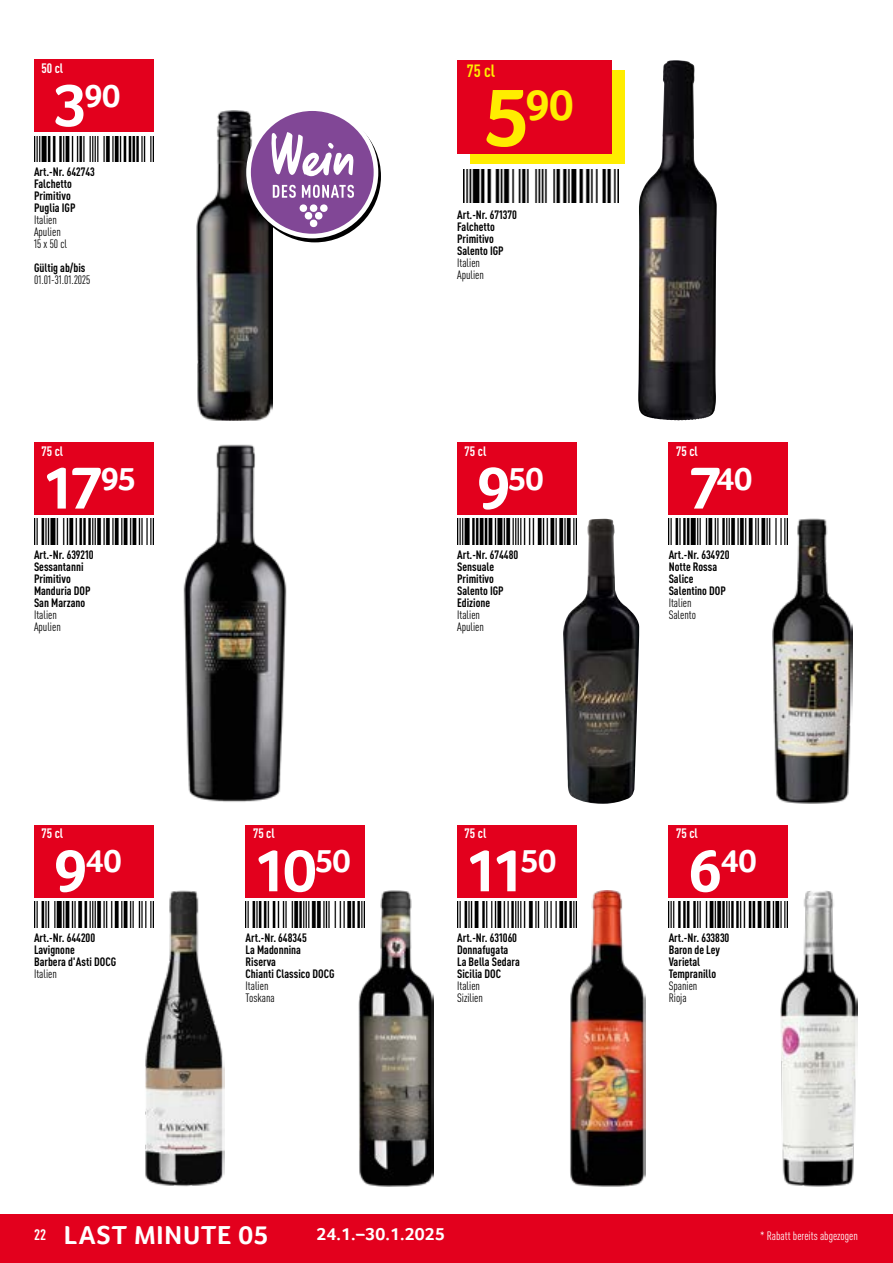
<style>
.page{position:relative;width:893px;height:1263px;background:#fff}
.page>*{position:absolute;margin:0;border:0;box-sizing:border-box;transform-origin:0 0}
.Preis_weiss{font:700 61.5px "Transgourmet";color:#fff}
.Preis_HOT{font:700 44.55px "Transgourmet";color:#ffed00}
.Preis_weiss-2{font:700 33.3px "Transgourmet";letter-spacing:-.01em;color:#fff}
.t1{font:700 26.7px "Transgourmet";letter-spacing:.035em;color:#fff}
.t2{font:700 18px "Transgourmet";letter-spacing:.01em;color:#fff}
.Unit_HOT{font:700 condensed 17.55px "DINOT";color:#ffed00}
.Unit_weiss{font:700 condensed 13.5px "DINOT";color:#fff}
.t3{font:700 condensed 12px/12px "DINOT";color:#000}
.t4{font:condensed 12px "DINOT";color:#000}
.t5{font:condensed 12px "DINOT";color:#fff}
.s1{font-size:61.5px}
.s2{font-size:84px}
.s3{font-family:"DINOT";font-stretch:condensed;font-size:15px}
</style>
<div class="page">
<div style="left:0;top:1214px;width:893px;height:49px;background:#e3001d"></div>
<img style="left:197px;top:110px;width:76px;height:311px">
<img style="left:638px;top:60px;width:79px;height:360px">
<img style="left:183px;top:444px;width:104px;height:358px">
<img style="left:563px;top:519px;width:76px;height:285px">
<img style="left:773px;top:519px;width:80px;height:285px">
<img style="left:145px;top:891px;width:79px;height:295px">
<img style="left:358px;top:891px;width:76px;height:295px">
<img style="left:570px;top:891px;width:75px;height:295px">
<img style="left:780px;top:891px;width:78px;height:295px">
<div style="left:34px;top:60px;width:119px;height:72px;background:#e3001d"></div>
<svg style="left:251px;top:113px;width:128px;height:127px"></svg>
<div style="left:249px;top:109px;width:127px;height:127px;background:#814796;border-radius:50%"></div>
<div style="left:246px;top:106px;width:132px;height:132px;border:5px solid #fff;border-radius:50%"></div>
<svg style="left:299px;top:204px;width:29px;height:23px"></svg>
<svg style="left:273px;top:185px;width:81px;height:13px"></svg>
<svg style="left:271px;top:132px;width:83px;height:44px"></svg>
<img style="left:34px;top:136px;width:119px;height:26px">
<div style="left:470px;top:70px;width:155px;height:94px;background:#ffed00"></div>
<div style="left:457px;top:60px;width:155px;height:93px;background:#e3001d"></div>
<img style="left:463px;top:170px;width:155px;height:33px">
<div style="left:34px;top:442px;width:119px;height:72px;background:#e3001d"></div>
<img style="left:34px;top:519px;width:119px;height:25px">
<div style="left:457px;top:442px;width:119px;height:72px;background:#e3001d"></div>
<img style="left:457px;top:519px;width:119px;height:25px">
<div style="left:669px;top:442px;width:119px;height:72px;background:#e3001d"></div>
<img style="left:669px;top:519px;width:119px;height:25px">
<div style="left:34px;top:825px;width:119px;height:72px;background:#e3001d"></div>
<img style="left:34px;top:901px;width:119px;height:26px">
<div style="left:246px;top:825px;width:119px;height:72px;background:#e3001d"></div>
<img style="left:246px;top:901px;width:119px;height:26px">
<div style="left:457px;top:825px;width:119px;height:72px;background:#e3001d"></div>
<img style="left:457px;top:901px;width:119px;height:26px">
<div style="left:669px;top:825px;width:119px;height:72px;background:#e3001d"></div>
<img style="left:669px;top:901px;width:119px;height:26px">
<p class="Unit_weiss" style="left:41px;top:60px;width:23px">50 cl</p>
<p class="Preis_weiss-2" style="left:54px;top:76px;width:68px"><span class="s1">3</span>90</p>
<p class="t3" style="left:34px;top:166px;width:62px">Art.-Nr. 642743</p>
<p class="t3" style="left:34px;top:178px;width:43px">Falchetto<br>Primitivo<br>Puglia IGP</p>
<p class="t4" style="left:34px;top:213px;width:24px">Italien</p>
<p class="t4" style="left:34px;top:225px;width:28px">Apulien</p>
<p class="t4" style="left:34px;top:237px;width:35px">15 x 50 cl</p>
<p class="t3" style="left:34px;top:262px;width:53px">Gültig ab/bis</p>
<p class="t4" style="left:34px;top:273px;width:58px">01.01-31.01.2025</p>
<p class="Unit_weiss" style="left:41px;top:443px;width:23px">75 cl</p>
<p class="Preis_weiss" style="left:42px;top:451px;width:96px">17<sup>95</sup></p>
<p class="t3" style="left:34px;top:548px;width:61px">Art.-Nr. 639210</p>
<p class="t3" style="left:34px;top:560px;width:58px">Sessantanni<br>Primitivo<br>Manduria DOP<br>San Marzano</p>
<p class="t4" style="left:34px;top:608px;width:24px">Italien</p>
<p class="t4" style="left:34px;top:620px;width:28px">Apulien</p>
<p class="Unit_weiss" style="left:41px;top:825px;width:23px">75 cl</p>
<p class="Preis_weiss-2" style="left:54px;top:841px;width:69px"><span class="s1">9</span>40</p>
<p class="t3" style="left:34px;top:931px;width:63px">Art.-Nr. 644200</p>
<p class="t3" style="left:34px;top:943px;width:84px">Lavignone<br>Barbera d'Asti DOCG</p>
<p class="t4" style="left:34px;top:966px;width:24px">Italien</p>
<p class="Unit_weiss" style="left:253px;top:825px;width:23px">75 cl</p>
<p class="Preis_weiss" style="left:253px;top:834px;width:99px">10<sup>50</sup></p>
<p class="t3" style="left:246px;top:931px;width:63px">Art.-Nr. 648345</p>
<p class="t3" style="left:246px;top:943px;width:91px">La Madonnina<br>Riserva<br>Chianti Classico DOCG</p>
<p class="t4" style="left:246px;top:978px;width:24px">Italien</p>
<p class="t4" style="left:246px;top:990px;width:31px">Toskana</p>
<p class="Unit_HOT" style="left:467px;top:60px;width:30px">75 cl</p>
<p class="Preis_HOT" style="left:484px;top:79px;width:91px"><span class="s2">5</span>90</p>
<p class="t3" style="left:457px;top:208px;width:61px">Art.-Nr. 671370</p>
<p class="t3" style="left:457px;top:220px;width:48px">Falchetto<br>Primitivo<br>Salento IGP</p>
<p class="t4" style="left:457px;top:255px;width:24px">Italien</p>
<p class="t4" style="left:457px;top:267px;width:28px">Apulien</p>
<p class="Unit_weiss" style="left:465px;top:443px;width:23px">75 cl</p>
<p class="Preis_weiss-2" style="left:477px;top:459px;width:68px"><span class="s1">9</span>50</p>
<p class="t3" style="left:457px;top:548px;width:63px">Art.-Nr. 674480</p>
<p class="t3" style="left:457px;top:560px;width:48px">Sensuale<br>Primitivo<br>Salento IGP<br>Edizione</p>
<p class="t4" style="left:457px;top:608px;width:24px">Italien</p>
<p class="t4" style="left:457px;top:620px;width:28px">Apulien</p>
<p class="Unit_weiss" style="left:465px;top:825px;width:23px">75 cl</p>
<p class="Preis_weiss" style="left:465px;top:834px;width:93px">11<sup>50</sup></p>
<p class="t3" style="left:457px;top:931px;width:61px">Art.-Nr. 631060</p>
<p class="t3" style="left:457px;top:943px;width:64px">Donnafugata<br>La Bella Sedara<br>Sicilia DOC</p>
<p class="t4" style="left:457px;top:978px;width:24px">Italien</p>
<p class="t4" style="left:457px;top:990px;width:27px">Sizilien</p>
<p class="Unit_weiss" style="left:676px;top:443px;width:23px">75 cl</p>
<p class="Preis_weiss-2" style="left:688px;top:459px;width:65px"><span class="s1">7</span>40</p>
<p class="t3" style="left:669px;top:548px;width:62px">Art.-Nr. 634920</p>
<p class="t3" style="left:669px;top:560px;width:59px">Notte Rossa<br>Salice<br>Salentino DOP</p>
<p class="t4" style="left:669px;top:596px;width:24px">Italien</p>
<p class="t4" style="left:669px;top:608px;width:29px">Salento</p>
<p class="Unit_weiss" style="left:676px;top:825px;width:23px">75 cl</p>
<p class="Preis_weiss-2" style="left:688px;top:841px;width:70px"><span class="s1">6</span>40</p>
<p class="t3" style="left:669px;top:931px;width:62px">Art.-Nr. 633830</p>
<p class="t3" style="left:669px;top:943px;width:53px">Baron de Ley<br>Varietal<br>Tempranillo</p>
<p class="t4" style="left:669px;top:978px;width:30px">Spanien</p>
<p class="t4" style="left:669px;top:990px;width:19px">Rioja</p>
<p class="t1" style="left:34px;top:1220px;width:236px"><span class="s3">22</span> LAST MINUTE 05</p>
<p class="t2" style="left:316px;top:1224px;width:130px">24.1.–30.1.2025</p>
<p class="t5" style="left:760px;top:1229px;width:99px">* Rabatt bereits abgezogen</p>
</div>
